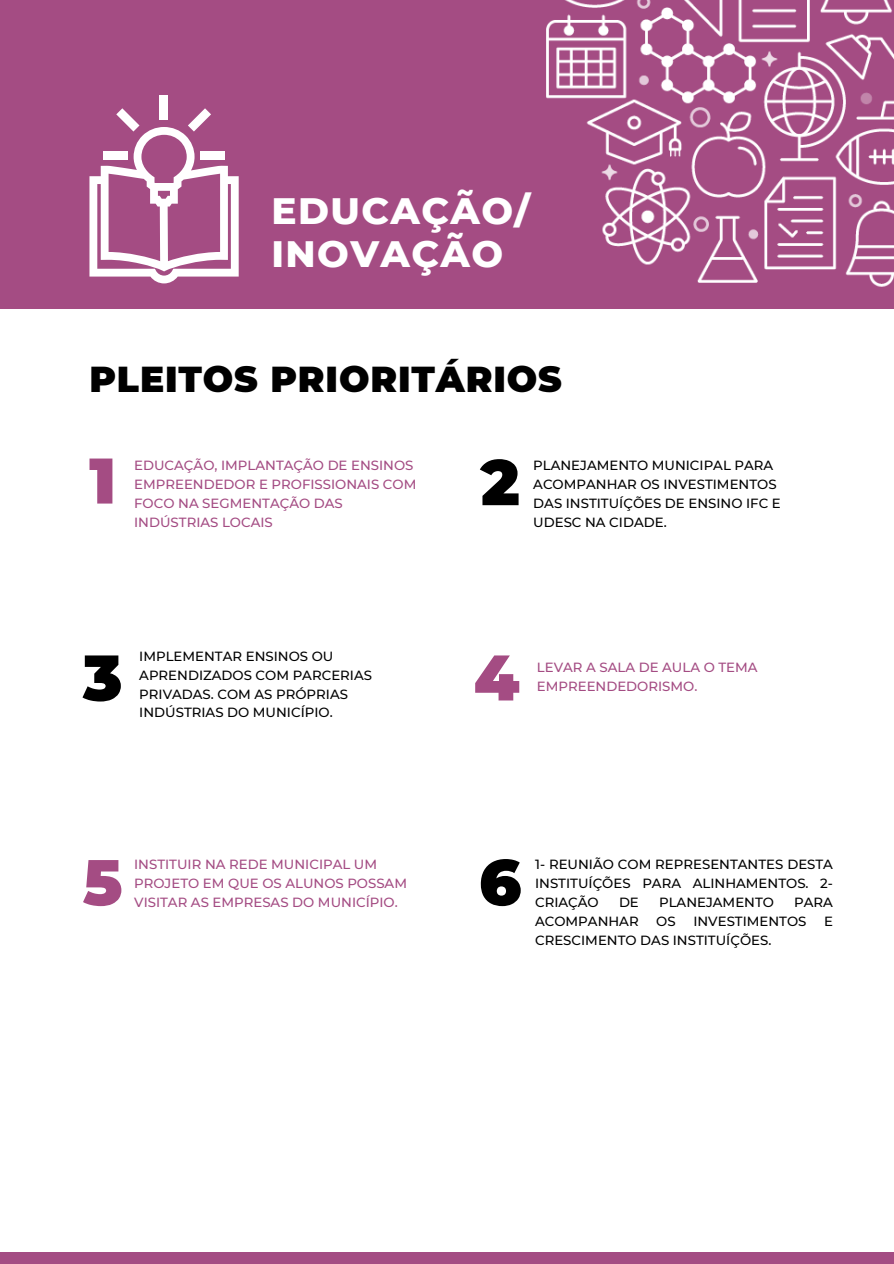
<style>
.page{position:relative;width:894px;height:1264px;background:#fff}
.page>*{position:absolute;margin:0;border:0;box-sizing:border-box;transform-origin:0 0}
.t1{font:900 64.35px "Montserrat";color:#a44c83}
.t2{font:900 64.35px "Montserrat";color:#000}
.t3{font:800 37.5px/42.8px "Montserrat";letter-spacing:.035em;color:#fff}
.t4{font:900 36px "Montserrat";letter-spacing:.025em;color:#000}
.t5{font:500 13.35px/18.9px "Montserrat";color:#000}
.t6{font:500 13.35px/18.9px "Montserrat";color:#a44c83}
</style>
<div class="page">
<div style="left:0;top:0;width:893px;height:1263px;background:#a44c83"></div>
<img style="left:238px;top:0;width:655px;height:287px">
<div style="left:159px;top:96px;width:9px;height:24px;background:#fff"></div>
<svg style="left:89px;top:108px;width:149px;height:175px"></svg>
<div style="left:200px;top:152px;width:24px;height:8px;background:#fff"></div>
<div style="left:0;top:309px;width:893px;height:942px;background:#fff"></div>
<h1 class="t3" style="left:271px;top:189px;width:260px">EDUCAÇÃO/<br>INOVAÇÃO</h1>
<p class="t4" style="left:89px;top:357px;width:474px">PLEITOS PRIORITÁRIOS</p>
<h1 class="t1" style="left:89px;top:441px;width:28px">1</h1>
<p class="t2" style="left:480px;top:443px;width:41px">2</p>
<p class="t6" style="left:134px;top:456px;width:283px">EDUCAÇÃO, IMPLANTAÇÃO DE ENSINOS<br>EMPREENDEDOR E PROFISSIONAIS COM<br>FOCO NA SEGMENTAÇÃO DAS<br>INDÚSTRIAS LOCAIS</p>
<p class="t5" style="left:533px;top:456px;width:249px">PLANEJAMENTO MUNICIPAL PARA<br>ACOMPANHAR OS INVESTIMENTOS<br>DAS INSTITUÍÇÕES DE ENSINO IFC E<br>UDESC NA CIDADE.</p>
<p class="t5" style="left:139px;top:646px;width:234px">IMPLEMENTAR ENSINOS OU<br>APRENDIZADOS COM PARCERIAS<br>PRIVADAS. COM AS PRÓPRIAS<br>INDÚSTRIAS DO MUNICÍPIO.</p>
<p class="t2" style="left:83px;top:638px;width:41px">3</p>
<p class="t1" style="left:473px;top:638px;width:47px">4</p>
<p class="t6" style="left:536px;top:658px;width:222px">LEVAR A SALA DE AULA O TEMA<br>EMPREENDEDORISMO.</p>
<p class="t1" style="left:83px;top:842px;width:41px">5</p>
<p class="t2" style="left:479px;top:842px;width:44px">6</p>
<p class="t6" style="left:134px;top:855px;width:274px">INSTITUIR NA REDE MUNICIPAL UM<br>PROJETO EM QUE OS ALUNOS POSSAM<br>VISITAR AS EMPRESAS DO MUNICÍPIO.</p>
<p class="t5" style="left:535px;top:855px;width:299px;text-align:justify">1- REUNIÃO COM REPRESENTANTES DESTA INSTITUÍÇÕES PARA ALINHAMENTOS. 2- CRIAÇÃO</p>
<p class="t5" style="left:618px;top:892px;width:21px">DE</p>
<p class="t5" style="left:659px;top:892px;width:116px">PLANEJAMENTO</p>
<p class="t5" style="left:794px;top:892px;width:40px">PARA</p>
<p class="t5" style="left:535px;top:911px;width:105px">ACOMPANHAR</p>
<p class="t5" style="left:656px;top:911px;width:21px">OS</p>
<p class="t5" style="left:693px;top:911px;width:115px">INVESTIMENTOS</p>
<p class="t5" style="left:823px;top:911px;width:10px">E</p>
<p class="t5" style="left:535px;top:930px;width:238px">CRESCIMENTO DAS INSTITUÍÇÕES.</p>
</div>
